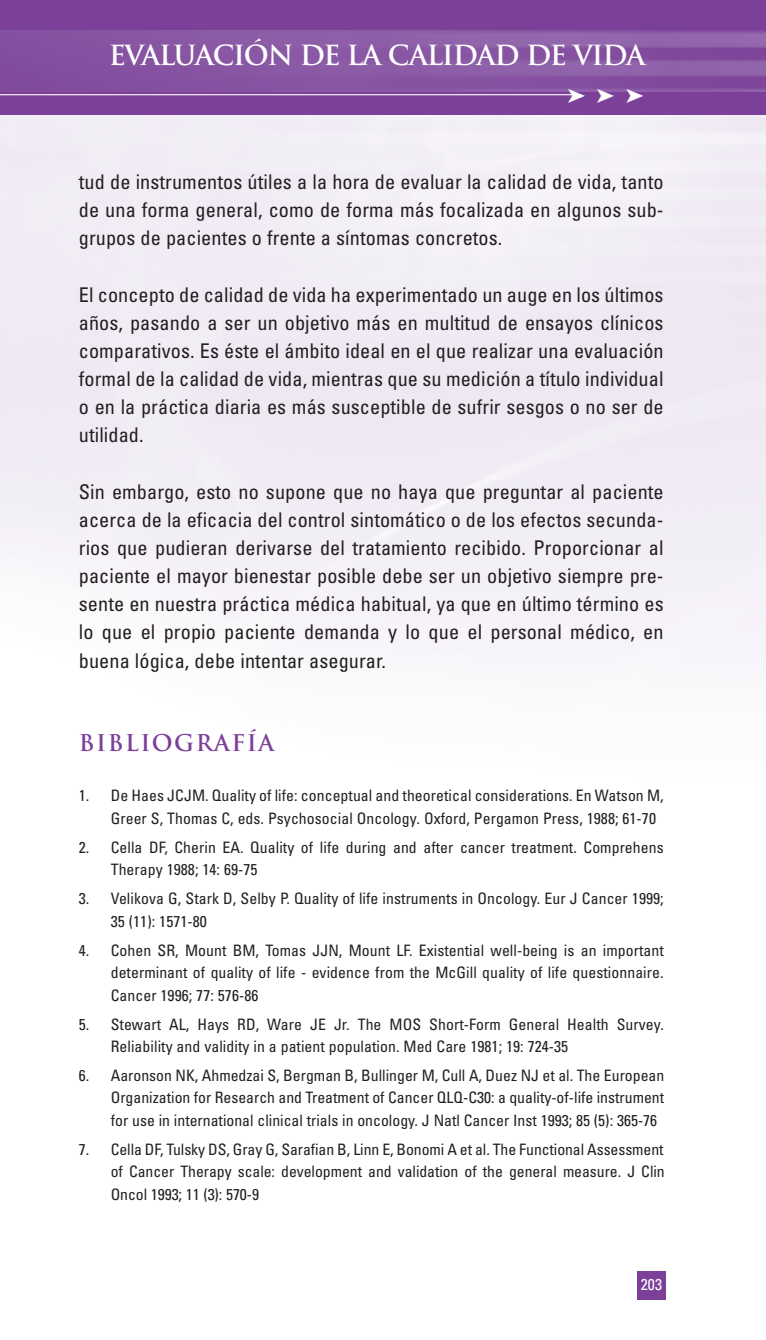
<style>
.page{position:relative;width:766px;height:1340px;background:#fff}
.page>*{position:absolute;margin:0;border:0;box-sizing:border-box;transform-origin:0 0}
.t1{font:700 27px "Trajan";letter-spacing:-.045em;color:#fff}
.t2{font:700 22.5px "Trajan";letter-spacing:.065em;color:#7c4099}
.t3{font:20.47px "Zapf Dingbats ITC";color:#fff}
.t4{font:condensed 20.25px/28.1px "Univers";letter-spacing:.005em;color:#231f20;text-align:justify}
.t5{font:condensed 15.75px/22.5px "Univers";letter-spacing:.005em;color:#231f20}
.t6{font:condensed 15.75px "Univers";color:#fff}
</style>
<div class="page">
<div style="left:637px;top:1270px;width:28px;height:29px;background:#7c4099"></div>
<div style="left:0;top:0;width:765px;height:115px;background:#7c4099"></div>
<img style="left:0;top:30px;width:765px;height:61px">
<hr style="left:0;top:94px;width:579px;height:1px;background:#fff">
<h1 class="t1" style="left:109px;top:40px;width:538px">EVALUACIÓN DE LA CALIDAD DE VIDA</h1>
<h3 class="t3" style="left:567px;top:84px;width:78px">➤➤➤</h3>
<p class="t4" style="left:79px;top:169px;width:586px">tud de instrumentos útiles a la hora de evaluar la calidad de vida, tanto de una forma general, como de forma más focalizada en algunos sub&shy;grupos de pacientes o frente a síntomas concretos.</p>
<p class="t4" style="left:79px;top:282px;width:586px">El concepto de calidad de vida ha experimentado un auge en los últimos años, pasando a ser un objetivo más en multitud de ensayos clínicos comparativos. Es éste el ámbito ideal en el que realizar una evaluación formal de la calidad de vida, mientras que su medición a título individual o en la práctica diaria es más susceptible de sufrir sesgos o no ser de utilidad.</p>
<p class="t4" style="left:79px;top:479px;width:586px">Sin embargo, esto no supone que no haya que preguntar al paciente acerca de la eficacia del control sintomático o de los efectos secunda&shy;rios que pudieran derivarse del tratamiento recibido. Proporcionar al paciente el mayor bienestar posible debe ser un objetivo siempre pre&shy;sente en nuestra práctica médica habitual, ya que en último término es lo que el propio paciente demanda y lo que el personal médico, en buena lógica, debe intentar asegurar.</p>
<h2 class="t2" style="left:79px;top:730px;width:197px">BIBLIOGRAFÍA</h2>
<p class="t5" style="left:111px;top:786px;width:554px;text-indent:-32px">1. De Haes JCJM. Quality of life: conceptual and theoretical considerations. En Watson M,<br>Greer S, Thomas C, eds. Psychosocial Oncology. Oxford, Pergamon Press, 1988; 61-70</p>
<p class="t5" style="left:111px;top:837px;width:554px;text-indent:-32px">2. Cella DF, Cherin EA. Quality of life during and after cancer treatment. Comprehens<br>Therapy 1988; 14: 69-75</p>
<p class="t5" style="left:111px;top:888px;width:554px;text-indent:-32px">3. Velikova G, Stark D, Selby P. Quality of life instruments in Oncology. Eur J Cancer 1999;<br>35 (11): 1571-80</p>
<p class="t5" style="left:111px;top:940px;width:554px;text-align:justify;text-indent:-32px">4. Cohen SR, Mount BM, Tomas JJN, Mount LF. Existential well-being is an important determinant of quality of life - evidence from the McGill quality of life questionnaire.<br>Cancer 1996; 77: 576-86</p>
<p class="t5" style="left:111px;top:1014px;width:554px;text-indent:-32px">5. Stewart AL, Hays RD, Ware JE Jr. The MOS Short-Form General Health Survey.<br>Reliability and validity in a patient population. Med Care 1981; 19: 724-35</p>
<p class="t5" style="left:111px;top:1065px;width:555px;text-align:justify;text-indent:-32px">6. Aaronson NK, Ahmedzai S, Bergman B, Bullinger M, Cull A, Duez NJ et al. The European Organization for Research and Treatment of Cancer QLQ-C30: a quality-of-life instrument for use in international clinical trials in oncology. J Natl Cancer Inst 1993; 85 (5): 365-76</p>
<p class="t5" style="left:111px;top:1139px;width:555px;text-align:justify;text-indent:-32px">7. Cella DF, Tulsky DS, Gray G, Sarafian B, Linn E, Bonomi A et al. The Functional Assessment of Cancer Therapy scale: development and validation of the general measure. J Clin Oncol 1993; 11 (3): 570-9</p>
<p class="t6" style="left:640px;top:1278px;width:23px">203</p>
</div>
